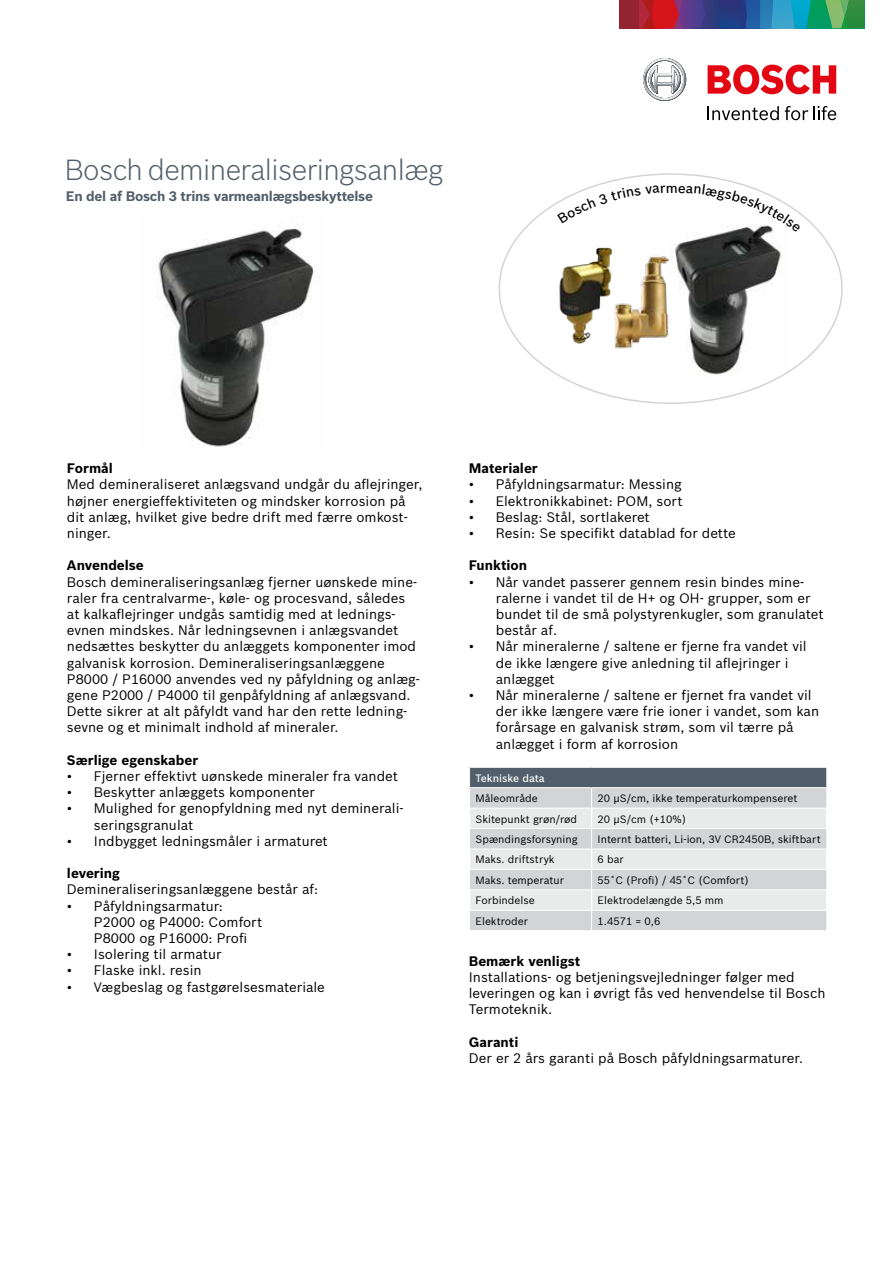
<style>
.page{position:relative;width:893px;height:1263px;background:#fff}
.page>*{position:absolute;margin:0;border:0;box-sizing:border-box;transform-origin:0 0}
.t1{font:300 28.5px "Bosch Sans";letter-spacing:-.02em;color:#525f6b}
.t2{font:13.5px/16.2px "Bosch Sans";color:#000}
.t3{font:700 13.5px "Bosch Sans";color:#000}
.t4{font:700 13.5px "Bosch Sans";letter-spacing:-.02em;color:#525f6b}
.t5{font:10.5px "Bosch Sans";color:#000}
.t6{font:500 10.5px "Bosch Sans";color:#fff}
</style>
<div class="page">
<div style="left:620px;top:0;width:19px;height:28px;background:#942331"></div>
<svg style="left:639px;top:0;width:226px;height:28px;background:#4a6478"></svg>
<svg style="left:643px;top:58px;width:43px;height:43px"></svg>
<svg style="left:708px;top:106px;width:71px;height:14px"></svg>
<svg style="left:785px;top:106px;width:51px;height:14px"></svg>
<svg style="left:708px;top:65px;width:128px;height:29px"></svg>
<svg style="left:469px;top:768px;width:358px;height:162px;background:#cdd0d2"></svg>
<hr style="left:469px;top:828px;width:123px;height:1px;background:#fff">
<hr style="left:592px;top:828px;width:235px;height:1px;background:#fff">
<img style="left:680px;top:233px;width:108px;height:144px">
<img style="left:559px;top:247px;width:45px;height:98px">
<img style="left:604px;top:243px;width:76px;height:106px">
<img style="left:158px;top:228px;width:157px;height:219px">
<svg style="left:557px;top:184px;width:244px;height:49px"></svg>
<h1 class="t1" style="left:65px;top:152px;width:380px">Bosch demineraliseringsanlæg</h1>
<p class="t4" style="left:66px;top:188px;width:308px">En del af Bosch 3 trins varmeanlægsbeskyttelse</p>
<p class="t3" style="left:67px;top:460px;width:47px">Formål</p>
<p class="t2" style="left:67px;top:476px;width:357px">Med demineraliseret anlægsvand undgår du aflejringer, højner energieffektiviteten og mindsker korrosion på dit anlæg, hvilket give bedre drift med færre omkost&shy;ninger.</p>
<p class="t3" style="left:67px;top:557px;width:78px">Anvendelse</p>
<p class="t2" style="left:67px;top:573px;width:354px">Bosch demineraliseringsanlæg fjerner uønskede mine&shy;raler fra centralvarme-, køle- og procesvand, således at kalkaflejringer undgås samtidig med at lednings&shy;evnen mindskes. Når ledningsevnen i anlægsvandet nedsættes beskytter du anlæggets komponenter imod galvanisk korrosion. Demineraliseringsanlæggene P8000 / P16000 anvendes ved ny påfyldning og anlæg&shy;gene P2000 / P4000 til genpåfyldning af anlægsvand.<br>Dette sikrer at alt påfyldt vand har den rette ledning&shy;sevne og et minimalt indhold af mineraler.</p>
<p class="t3" style="left:67px;top:751px;width:133px">Særlige egenskaber</p>
<p class="t2" style="left:67px;top:768px;width:333px">• Fjerner effektivt uønskede mineraler fra vandet</p>
<p class="t2" style="left:67px;top:784px;width:249px">• Beskytter anlæggets komponenter</p>
<p class="t2" style="left:94px;top:800px;width:311px;text-indent:-27px">• Mulighed for genopfyldning med nyt deminerali&shy;seringsgranulat</p>
<p class="t2" style="left:67px;top:833px;width:262px">• Indbygget ledningsmåler i armaturet</p>
<p class="t3" style="left:67px;top:865px;width:55px">levering</p>
<p class="t2" style="left:67px;top:881px;width:253px">Demineraliseringsanlæggene består af:</p>
<p class="t2" style="left:94px;top:897px;width:170px;text-indent:-27px">• Påfyldningsarmatur:<br>P2000 og P4000: Comfort<br>P8000 og P16000: Profi</p>
<p class="t2" style="left:67px;top:946px;width:156px">• Isolering til armatur</p>
<p class="t2" style="left:67px;top:962px;width:136px">• Flaske inkl. resin</p>
<p class="t2" style="left:67px;top:978px;width:259px">• Vægbeslag og fastgørelsesmateriale</p>
<p class="t3" style="left:469px;top:460px;width:70px">Materialer</p>
<p class="t2" style="left:469px;top:476px;width:214px">• Påfyldningsarmatur: Messing</p>
<p class="t2" style="left:469px;top:492px;width:215px">• Elektronikkabinet: POM, sort</p>
<p class="t2" style="left:469px;top:509px;width:182px">• Beslag: Stål, sortlakeret</p>
<p class="t2" style="left:469px;top:525px;width:268px">• Resin: Se specifikt datablad for dette</p>
<p class="t3" style="left:469px;top:557px;width:60px">Funktion</p>
<p class="t2" style="left:496px;top:573px;width:329px;text-indent:-27px">• Når vandet passerer gennem resin bindes mine&shy;ralerne i vandet til de H+ og OH- grupper, som er bundet til de små polystyrenkugler, som granulatet består af.</p>
<p class="t2" style="left:496px;top:638px;width:312px;text-indent:-27px">• Når mineralerne / saltene er fjerne fra vandet vil de ikke længere give anledning til aflejringer i anlægget</p>
<p class="t2" style="left:496px;top:687px;width:325px;text-indent:-27px">• Når mineralerne / saltene er fjernet fra vandet vil der ikke længere være frie ioner i vandet, som kan forårsage en galvanisk strøm, som vil tærre på anlægget i form af korrosion</p>
<p class="t6" style="left:476px;top:771px;width:71px">Tekniske data</p>
<p class="t5" style="left:476px;top:792px;width:64px">Måleområde</p>
<p class="t5" style="left:598px;top:792px;width:201px">20 μS/cm, ikke temperaturkompenseret</p>
<p class="t5" style="left:476px;top:812px;width:103px">Skitepunkt grøn/rød</p>
<p class="t5" style="left:598px;top:812px;width:90px">20 μS/cm (+10%)</p>
<p class="t5" style="left:476px;top:833px;width:104px">Spændingsforsyning</p>
<p class="t5" style="left:598px;top:833px;width:225px">Internt batteri, Li-ion, 3V CR2450B, skiftbart</p>
<p class="t5" style="left:476px;top:853px;width:81px">Maks. driftstryk</p>
<p class="t5" style="left:598px;top:853px;width:28px">6 bar</p>
<p class="t5" style="left:476px;top:873px;width:90px">Maks. temperatur</p>
<p class="t5" style="left:598px;top:873px;width:153px">55˚C (Profi) / 45˚C (Comfort)</p>
<p class="t5" style="left:476px;top:894px;width:61px">Forbindelse</p>
<p class="t5" style="left:598px;top:894px;width:128px">Elektrodelængde 5,5 mm</p>
<p class="t5" style="left:476px;top:914px;width:54px">Elektroder</p>
<p class="t5" style="left:598px;top:914px;width:64px">1.4571 = 0,6</p>
<p class="t3" style="left:469px;top:952px;width:113px">Bemærk venligst</p>
<p class="t2" style="left:469px;top:969px;width:358px">Installations- og betjeningsvejledninger følger med leveringen og kan i øvrigt fås ved henvendelse til Bosch<br>Termoteknik.</p>
<p class="t3" style="left:469px;top:1033px;width:51px">Garanti</p>
<p class="t2" style="left:469px;top:1050px;width:336px">Der er 2 års garanti på Bosch påfyldningsarmaturer.</p>
</div>
